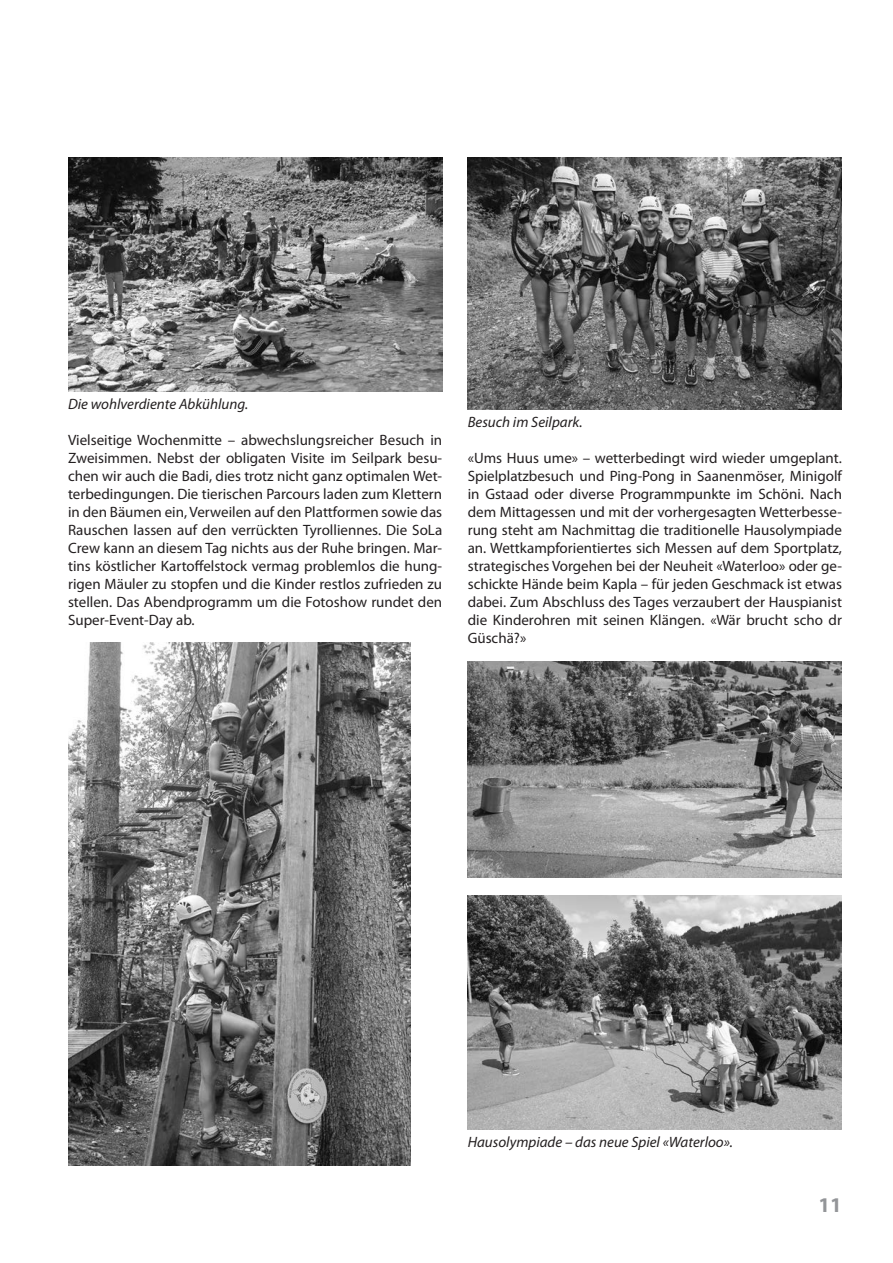
<style>
.page{position:relative;width:893px;height:1263px;background:#fff}
.page>*{position:absolute;margin:0;border:0;box-sizing:border-box;transform-origin:0 0}
.t1{font:700 21px "Myriad Pro";color:#939598}
.gs{font:15px/18px "Myriad Pro";color:#231f20;text-align:justify}
.legende{font:italic 15px "Myriad Pro";color:#231f20}
</style>
<div class="page">
<img style="left:68px;top:157px;width:374px;height:234px">
<img style="left:68px;top:643px;width:342px;height:522px">
<img style="left:468px;top:157px;width:374px;height:252px">
<img style="left:468px;top:661px;width:374px;height:216px">
<img style="left:468px;top:895px;width:374px;height:234px">
<p class="legende" style="left:68px;top:396px;width:182px">Die wohlverdiente Abkühlung.</p>
<p class="gs" style="left:68px;top:432px;width:376px">Vielseitige Wochenmitte – abwechslungsreicher Besuch in Zweisimmen. Nebst der obligaten Visite im Seilpark besu&shy;chen wir auch die Badi, dies trotz nicht ganz optimalen Wet&shy;terbedingungen. Die tierischen Parcours laden zum Klettern in den Bäumen ein, Verweilen auf den Plattformen sowie das Rauschen lassen auf den verrückten Tyrolliennes. Die SoLa Crew kann an diesem Tag nichts aus der Ruhe bringen. Mar&shy;tins köstlicher Kartoffelstock vermag problemlos die hung&shy;rigen Mäuler zu stopfen und die Kinder restlos zufrieden zu stellen. Das Abendprogramm um die Fotoshow rundet den Super-Event-Day ab.</p>
<p class="legende" style="left:468px;top:414px;width:116px">Besuch im Seilpark.</p>
<p class="gs" style="left:468px;top:450px;width:376px">«Ums Huus ume» – wetterbedingt wird wieder umgeplant.<br>Spielplatzbesuch und Ping-Pong in Saanenmöser, Minigolf in Gstaad oder diverse Programmpunkte im Schöni. Nach dem Mittagessen und mit der vorhergesagten Wetterbesse&shy;rung steht am Nachmittag die traditionelle Hausolympiade an. Wettkampforientiertes sich Messen auf dem Sportplatz, strategisches Vorgehen bei der Neuheit «Waterloo» oder ge&shy;schickte Hände beim Kapla – für jeden Geschmack ist etwas dabei. Zum Abschluss des Tages verzaubert der Hauspianist die Kinderohren mit seinen Klängen. «Wär brucht scho dr Güschä?»</p>
<p class="legende" style="left:468px;top:1134px;width:267px">Hausolympiade – das neue Spiel «Waterloo».</p>
<h1 class="t1" style="left:819px;top:1193px;width:25px">11</h1>
</div>
